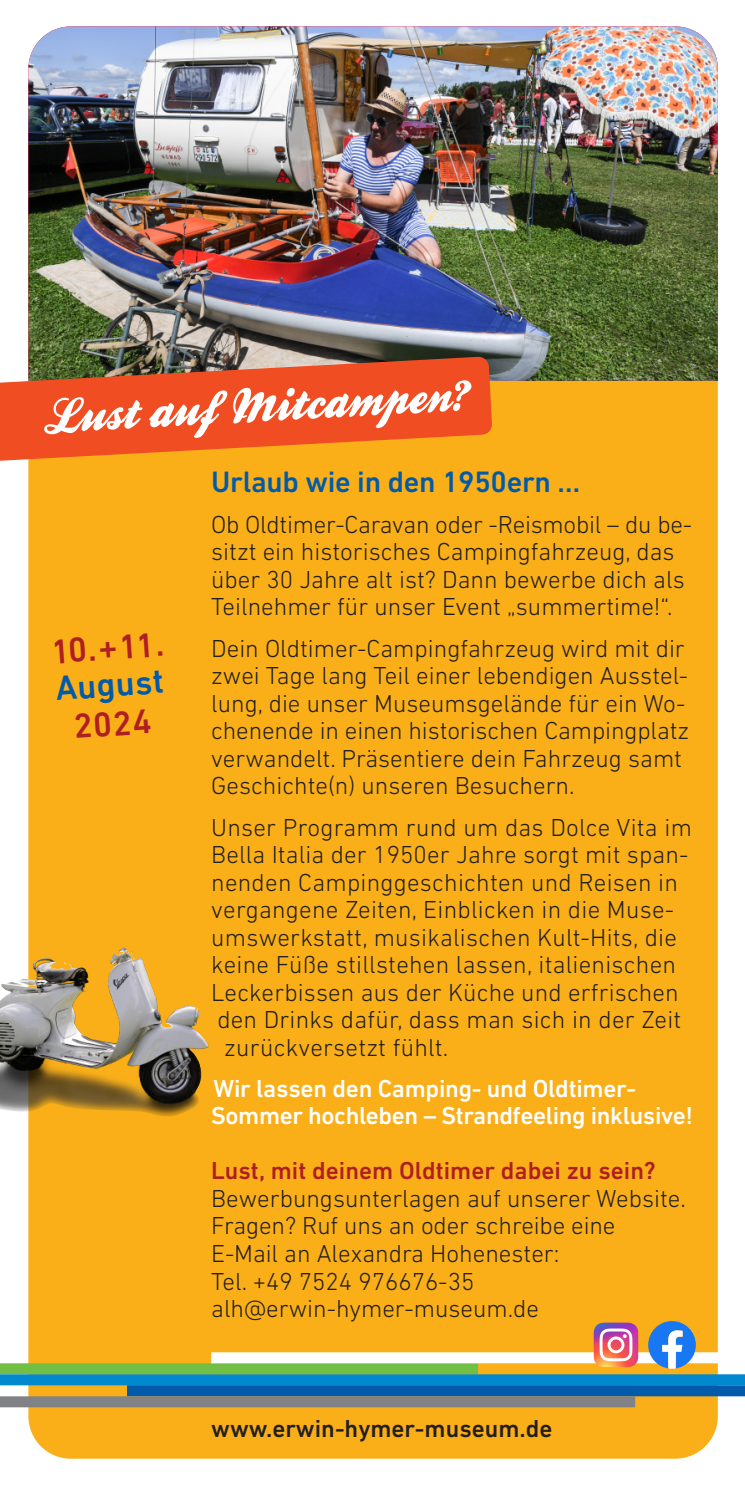
<style>
.page{position:relative;width:745px;height:1489px;background:#fff}
.page>*{position:absolute;margin:0;border:0;box-sizing:border-box;transform-origin:0 0}
.t1{font:50px "Ballpark";color:#fff}
.t2{font:500 35px "DIN Next LT Pro";color:#af1e22}
.t3{font:500 35px "DIN Next LT Pro";color:#015aaa}
.t4{font:500 30px "DIN Next LT Pro";letter-spacing:-.01em;color:#015aaa}
.t5{font:300 25px/27.5px "DIN Next LT Pro";color:#231f20}
.t6{font:500 25px/27.5px "DIN Next LT Pro";letter-spacing:-.015em;color:#fff}
.t7{font:500 25px "DIN Next LT Pro";color:#af1e22}
.t8{font:500 25px "DIN Next LT Pro";color:#231f20}
</style>
<div class="page">
<div style="left:28px;top:26px;width:689px;height:1432px;background:#faaf18;border-radius:43px"></div>
<img style="left:28px;top:69px;width:689px;height:312px">
<img style="left:28px;top:26px;width:689px;height:43px">
<svg style="left:0;top:356px;width:492px;height:107px;fill:#f04d22"></svg>
<div style="left:0;top:1363px;width:478px;height:11px;background:#71bf44"></div>
<div style="left:0;top:1374px;width:744px;height:11px;background:#0089cf"></div>
<div style="left:127px;top:1385px;width:617px;height:11px;background:#015aaa"></div>
<div style="left:0;top:1396px;width:634px;height:11px;background:#808285"></div>
<div style="left:211px;top:1352px;width:533px;height:11px;background:#fff"></div>
<svg style="left:647px;top:1321px;width:48px;height:47px"></svg>
<svg style="left:593px;top:1322px;width:44px;height:44px;background:#db8198"></svg>
<img style="left:0;top:947px;width:190px;height:132px">
<p class="t1" style="left:42px;top:386px;width:422px;rotate:-3deg">Lust auf Mitcampen?</p>
<p class="t2" style="left:50px;top:640px;width:115px;rotate:-4deg">10.+11.</p>
<p class="t3" style="left:55px;top:676px;width:110px;rotate:-4deg">August</p>
<p class="t2" style="left:73px;top:714px;width:79px;rotate:-4deg">2024</p>
<p class="t4" style="left:211px;top:471px;width:370px">Urlaub wie in den 1950ern …</p>
<p class="t5" style="left:211px;top:513px;width:482px">Ob Oldtimer-Caravan oder -Reismobil – du be&shy;sitzt ein historisches Campingfahrzeug, das über 30 Jahre alt ist? Dann bewerbe dich als Teilnehmer für unser Event „summertime!“.</p>
<p class="t5" style="left:211px;top:636px;width:479px">Dein Oldtimer-Campingfahrzeug wird mit dir zwei Tage lang Teil einer lebendigen Ausstel&shy;lung, die unser Museumsgelände für ein Wo&shy;chenende in einen historischen Campingplatz verwandelt. Präsentiere dein Fahrzeug samt Geschichte(n) unseren Besuchern.</p>
<p class="t5" style="left:211px;top:815px;width:482px">Unser Programm rund um das Dolce Vita im Bella Italia der 1950er Jahre sorgt mit span&shy;nenden Campinggeschichten und Reisen in vergangene Zeiten, Einblicken in die Muse&shy;umswerkstatt, musikalischen Kult-Hits, die keine Füße stillstehen lassen, italienischen Leckerbissen aus der Küche und erfrischen</p>
<p class="t5" style="left:217px;top:1008px;width:465px">den Drinks dafür, dass man sich in der Zeit</p>
<p class="t5" style="left:224px;top:1035px;width:225px">zurückversetzt fühlt.</p>
<p class="t6" style="left:211px;top:1076px;width:483px">Wir lassen den Camping- und Oldtimer-<br>Sommer hochleben – Strandfeeling inklusive!</p>
<p class="t7" style="left:211px;top:1162px;width:445px">Lust, mit deinem Oldtimer dabei zu sein?</p>
<p class="t5" style="left:211px;top:1186px;width:476px">Bewerbungsunterlagen auf unserer Website.</p>
<p class="t5" style="left:211px;top:1214px;width:405px">Fragen? Ruf uns an oder schreibe eine<br>E-Mail an Alexandra Hohenester:</p>
<p class="t5" style="left:211px;top:1269px;width:264px">Tel. +49 7524 976676-35</p>
<p class="t5" style="left:211px;top:1296px;width:329px">alh@erwin-hymer-museum.de</p>
<p class="t8" style="left:211px;top:1419px;width:342px">www.erwin-hymer-museum.de</p>
</div>
